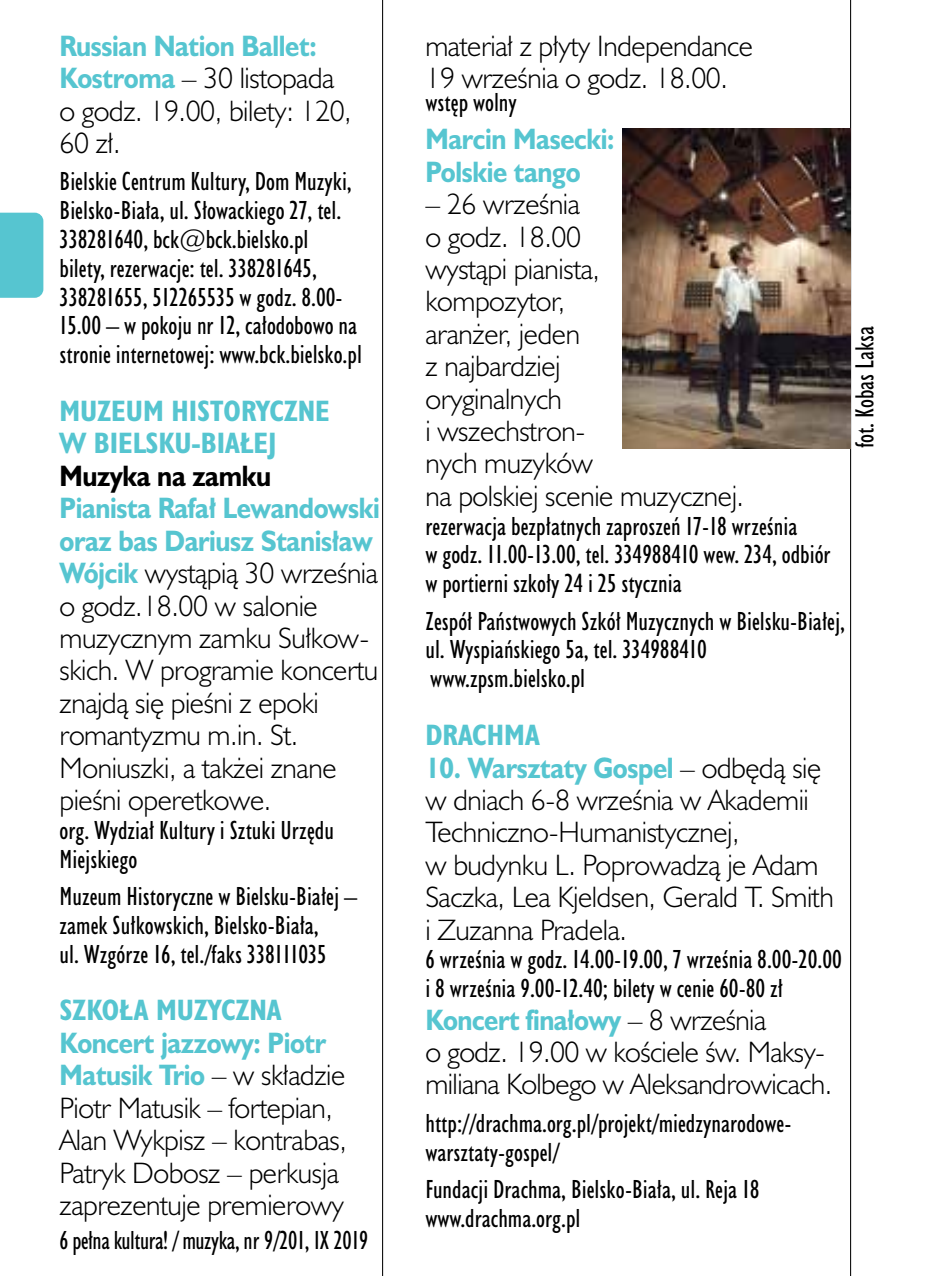
<style>
.page{position:relative;width:936px;height:1276px;background:#fff}
.page>*{position:absolute;margin:0;border:0;box-sizing:border-box;transform-origin:0 0}
.t1{font:300 27px/32.4px "Humanst 521 Lt PL";letter-spacing:-.015em;color:#000}
.t2{font:700 27px/32.4px "Humanst 521 PL";letter-spacing:-.015em;color:#56c5d0;scale:.9 1}
.t3{font:700 27px/32.4px "Humanst 521 Cn PL";color:#56c5d0}
.t4{font:700 27px "Humanst 521 PL";letter-spacing:-.015em;color:#000;scale:.9 1}
.t5{font:24px/28.8px "Humanst 521 Cn PL";color:#000}
.t6{font:24px "Humanst 521 Cn PL";letter-spacing:-.02em;color:#000;scale:.95 1}
.s1{font-family:"Humanst 521 PL";font-weight:700;color:#56c5d0}
.s2{font-family:"Humanst 521 Lt PL";font-weight:300;color:#000}
</style>
<div class="page">
<hr style="left:382px;top:0;width:1px;height:1276px;background:#000">
<hr style="left:850px;top:0;width:1px;height:1276px;background:#000">
<div style="left:0;top:213px;width:43px;height:85px;background:#56c5d0"></div>
<img style="left:622px;top:128px;width:228px;height:320px">
<p class="t2" style="left:60px;top:29px;width:287px">Russian Nation Ballet:</p>
<p class="t1" style="left:60px;top:61px;width:294px"><span class="s1">Kostroma</span> – 30 listopada o godz. 19.00, bilety: 120,<br>60 zł.</p>
<p class="t5" style="left:60px;top:167px;width:304px">Bielskie Centrum Kultury, Dom Muzyki, Bielsko-Biała, ul. Słowackiego 27, tel.<br>338281640, bck@bck.bielsko.pl<br>bilety, rezerwacje: tel. 338281645, 338281655, 512265535 w godz. 8.00- 15.00 – w pokoju nr 12, całodobowo na stronie internetowej: www.bck.bielsko.pl</p>
<p class="t3" style="left:60px;top:394px;width:272px">MUZEUM HISTORYCZNE<br>W BIELSKU-BIAŁEJ</p>
<p class="t4" style="left:60px;top:457px;width:237px">Muzyka na zamku</p>
<p class="t2" style="left:60px;top:491px;width:357px">Pianista Rafał Lewandowski oraz bas Dariusz Stanisław</p>
<p class="t1" style="left:60px;top:556px;width:320px"><span class="s1">Wójcik</span> wystąpią 30 września o godz.18.00 w salonie muzycznym zamku Sułkow&shy;skich. W programie koncertu znajdą się pieśni z epoki romantyzmu m.in. St.<br>Moniuszki, a takżei znane pieśni operetkowe.</p>
<p class="t5" style="left:60px;top:815px;width:276px">org. Wydział Kultury i Sztuki Urzędu<br>Miejskiego</p>
<p class="t5" style="left:60px;top:881px;width:299px">Muzeum Historyczne w Bielsku-Białej – zamek Sułkowskich, Bielsko-Biała,<br>ul. Wzgórze 16, tel./faks 338111035</p>
<p class="t3" style="left:60px;top:993px;width:223px">SZKOŁA MUZYCZNA</p>
<p class="t2" style="left:60px;top:1026px;width:319px">Koncert jazzowy: Piotr<br>Matusik Trio <span class="s2">– w składzie</span></p>
<p class="t1" style="left:60px;top:1090px;width:289px">Piotr Matusik – fortepian,<br>Alan Wykpisz – kontrabas,<br>Patryk Dobosz – perkusja zaprezentuje premierowy</p>
<p class="t6" style="left:60px;top:1225px;width:326px">6 pełna kultura! / muzyka, nr 9/201, IX 2019</p>
<p class="t1" style="left:425px;top:29px;width:329px">materiał z płyty Independance<br>19 września o godz. 18.00.</p>
<p class="t5" style="left:425px;top:88px;width:93px">wstęp wolny</p>
<p class="t2" style="left:425px;top:122px;width:211px">Marcin Masecki:<br>Polskie tango</p>
<p class="t1" style="left:425px;top:187px;width:320px">– 26 września<br>o godz. 18.00<br>wystąpi pianista, kompozytor,<br>aranżer, jeden<br>z najbardziej<br>oryginalnych<br>i wszechstron-<br>nych muzyków<br>na polskiej scenie muzycznej.</p>
<p class="t5" style="left:425px;top:511px;width:406px">rezerwacja bezpłatnych zaproszeń 17-18 września<br>w godz. 11.00-13.00, tel. 334988410 wew. 234, odbiór w portierni szkoły 24 i 25 stycznia</p>
<p class="t5" style="left:425px;top:606px;width:421px">Zespół Państwowych Szkół Muzycznych w Bielsku-Białej, ul. Wyspiańskiego 5a, tel. 334988410 www.zpsm.bielsko.pl</p>
<p class="t3" style="left:425px;top:718px;width:116px">DRACHMA</p>
<p class="t2" style="left:425px;top:750px;width:441px">10. Warsztaty Gospel <span class="s2">– odbędą się</span></p>
<p class="t1" style="left:425px;top:783px;width:410px">w dniach 6-8 września w Akademii<br>Techniczno-Humanistycznej,<br>w budynku L. Poprowadzą je Adam<br>Saczka, Lea Kjeldsen, Gerald T. Smith i Zuzanna Pradela.</p>
<p class="t5" style="left:425px;top:945px;width:418px">6 września w godz. 14.00-19.00, 7 września 8.00-20.00 i 8 września 9.00-12.40; bilety w cenie 60-80 zł</p>
<p class="t2" style="left:425px;top:1002px;width:380px">Koncert finałowy <span class="s2">– 8 września</span></p>
<p class="t1" style="left:425px;top:1035px;width:408px">o godz. 19.00 w kościele św. Maksy&shy;miliana Kolbego w Aleksandrowicach.</p>
<p class="t5" style="left:425px;top:1108px;width:367px">http://drachma.org.pl/projekt/miedzynarodowe&shy;warsztaty-gospel/</p>
<p class="t5" style="left:425px;top:1174px;width:336px">Fundacji Drachma, Bielsko-Biała, ul. Reja 18 www.drachma.org.pl</p>
<p class="t5" style="left:850px;top:448px;width:124px;rotate:-90deg">fot. Kobas Laksa</p>
</div>
